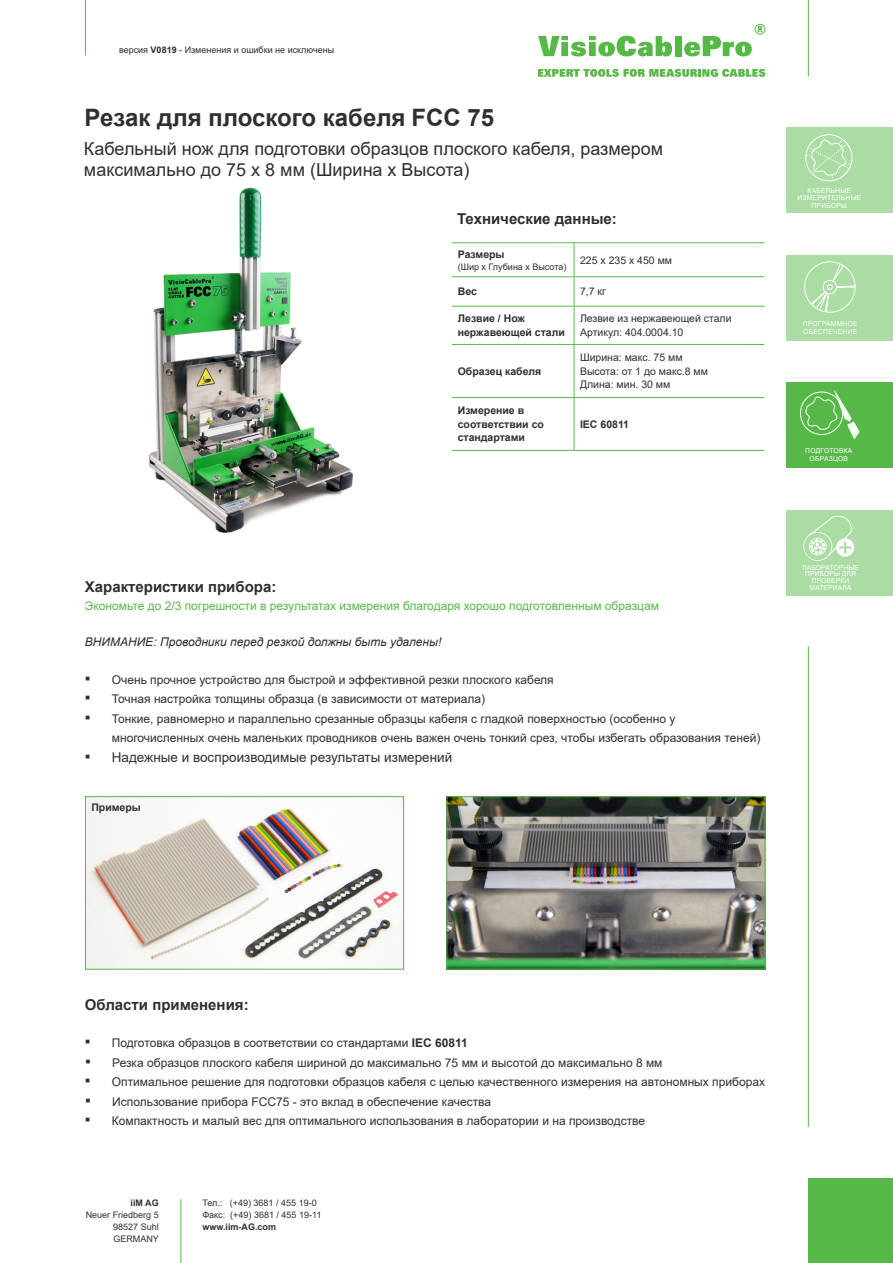
<style>
.page{position:relative;width:893px;height:1263px;background:#fff}
.page>*{position:absolute;margin:0;border:0;box-sizing:border-box;transform-origin:0 0}
.Produktüberschrift{font:700 24px "Arial";color:#2f2f32}
.t1{font:18px/21.6px "Arial";color:#2f2f32}
.Überschrift_Stichpun{font:700 15px "Arial";color:#2f2f32}
.t2{font:13.5px "Arial";color:#2f2f32}
.t3{font:12px/19.5px "Arial";color:#2f2f32}
.Überschrift_Stichpun-2{font:12px "Arial";color:#56b947}
.Überschrift_Stichpun-3{font:italic 12px "Arial";color:#2f2f32}
.t4{font:10.5px "Arial";color:#2f2f32}
.t5{font:700 10.5px/13.5px "Arial";color:#2f2f32}
.t6{font:9px/12px "Arial";color:#2f2f32}
.t7{font:700 9px "Arial";color:#2f2f32}
.t8{font:6.75px/8.1px "Arial";letter-spacing:.035em;color:#fff;text-align:center}
.t9{font:6.75px/6.8px "Arial";letter-spacing:.015em;color:#fff;text-align:center}
.s1{font-weight:700}
.s2{font-size:16.5px}
</style>
<div class="page">
<div style="left:787px;top:128px;width:106px;height:85px;background:#aadca3"></div>
<hr style="left:85px;top:0;width:1px;height:55px;background:#56b947">
<hr style="left:808px;top:0;width:1px;height:77px;background:#56b947">
<div style="left:787px;top:255px;width:106px;height:85px;background:#aadca3"></div>
<div style="left:787px;top:383px;width:106px;height:85px;background:#56b947"></div>
<div style="left:787px;top:510px;width:106px;height:85px;background:#aadca3"></div>
<svg style="left:538px;top:36px;width:134px;height:20px"></svg>
<div style="left:675px;top:36px;width:7px;height:20px;background:#56b947"></div>
<svg style="left:684px;top:24px;width:81px;height:32px"></svg>
<svg style="left:538px;top:69px;width:227px;height:8px"></svg>
<hr style="left:808px;top:646px;width:1px;height:481px;background:#56b947">
<div style="left:808px;top:1178px;width:85px;height:85px;background:#56b947"></div>
<hr style="left:181px;top:1199px;width:1px;height:64px;background:#56b947">
<svg style="left:806px;top:135px;width:45px;height:46px"></svg>
<div style="left:804px;top:261px;width:51px;height:52px;border:1px solid #fff;border-radius:50%"></div>
<svg style="left:810px;top:263px;width:45px;height:50px"></svg>
<div style="left:800px;top:392px;width:43px;height:43px;border:1px solid #fff;border-radius:50%"></div>
<svg style="left:804px;top:390px;width:56px;height:49px"></svg>
<svg style="left:803px;top:516px;width:51px;height:45px"></svg>
<hr style="left:452px;top:242px;width:122px;height:1px;background:#56b947">
<hr style="left:574px;top:242px;width:190px;height:1px;background:#56b947">
<hr style="left:574px;top:243px;width:1px;height:33px;background:#56b947">
<hr style="left:452px;top:276px;width:122px;height:1px;background:#56b947">
<hr style="left:574px;top:276px;width:190px;height:1px;background:#56b947">
<svg style="left:574px;top:277px;width:1px;height:29px"></svg>
<hr style="left:452px;top:306px;width:122px;height:1px;background:#56b947">
<hr style="left:574px;top:306px;width:190px;height:1px;background:#56b947">
<hr style="left:574px;top:307px;width:1px;height:37px;background:#56b947">
<hr style="left:452px;top:344px;width:122px;height:1px;background:#56b947">
<hr style="left:574px;top:344px;width:190px;height:1px;background:#56b947">
<hr style="left:574px;top:345px;width:1px;height:52px;background:#56b947">
<hr style="left:452px;top:397px;width:122px;height:1px;background:#56b947">
<hr style="left:574px;top:397px;width:190px;height:1px;background:#56b947">
<hr style="left:574px;top:398px;width:1px;height:52px;background:#56b947">
<hr style="left:452px;top:450px;width:122px;height:1px;background:#56b947">
<hr style="left:574px;top:450px;width:190px;height:1px;background:#56b947">
<img style="left:87px;top:798px;width:312px;height:169px">
<div style="left:85px;top:796px;width:319px;height:173px;border:1px solid #56b947"></div>
<img style="left:149px;top:187px;width:204px;height:346px">
<img style="left:448px;top:798px;width:315px;height:169px">
<div style="left:446px;top:796px;width:319px;height:173px;border:1px solid #56b947"></div>
<p class="t6" style="left:119px;top:44px;width:217px">версия <span class="s1">V0819</span> - Изменения и ошибки не исключены</p>
<p class="Produktüberschrift" style="left:84px;top:100px;width:411px">Резак для плоского кабеля FCC 75</p>
<p class="t1" style="left:84px;top:138px;width:581px">Кабельный нож для подготовки образцов плоского кабеля, размером максимально до 75 x 8 мм (Ширина x Высота)</p>
<p class="Überschrift_Stichpun" style="left:457px;top:208px;width:161px">Технические данные:</p>
<p class="t5" style="left:458px;top:248px;width:48px">Размеры</p>
<p class="t6" style="left:458px;top:261px;width:110px">(Шир x Глубина x Высота)</p>
<p class="t4" style="left:580px;top:253px;width:94px">225 x 235 x 450 мм</p>
<p class="t5" style="left:458px;top:285px;width:21px">Вес</p>
<p class="t4" style="left:580px;top:284px;width:27px">7,7 кг</p>
<p class="t5" style="left:458px;top:312px;width:109px">Лезвие / Нож нержавеющей стали</p>
<p class="t4" style="left:580px;top:311px;width:153px">Лезвие из нержавеющей стали</p>
<p class="t4" style="left:580px;top:325px;width:105px">Артикул: 404.0004.10</p>
<p class="t5" style="left:458px;top:364px;width:85px">Образец кабеля</p>
<p class="t5" style="left:458px;top:404px;width:88px">Измерение в соответствии со стандартами</p>
<p class="t4" style="left:580px;top:350px;width:104px">Ширина: макс. 75 мм</p>
<p class="t4" style="left:580px;top:364px;width:130px">Высота: от 1 до макс.8 мм</p>
<p class="t4" style="left:580px;top:377px;width:92px">Длина: мин. 30 мм</p>
<p class="t5" style="left:580px;top:417px;width:51px">IEC 60811</p>
<p class="t8" style="left:797px;top:187px;width:66px;line-height:7.5px">КАБЕЛЬНЫЕ<br>ИЗМЕРИТЕЛЬНЫЕ<br>ПРИБОРЫ</p>
<p class="t8" style="left:803px;top:319px;width:56px;text-align:left">ПРОГРАММНОЕ<br>ОБЕСПЕЧЕНИЕ</p>
<p class="t8" style="left:805px;top:447px;width:49px">ПОДГОТОВКА<br>ОБРАЗЦОВ</p>
<p class="t9" style="left:802px;top:564px;width:58px">ЛАБОРАТОРНЫЕ<br>ПРИБОРЫ ДЛЯ<br>ПРОВЕРКИ</p>
<p class="Überschrift_Stichpun" style="left:85px;top:577px;width:193px">Характеристики прибора:</p>
<p class="t9" style="left:810px;top:584px;width:43px">МАТЕРИАЛА</p>
<p class="Überschrift_Stichpun-2" style="left:85px;top:598px;width:576px">Экономьте до 2/3 погрешности в результатах измерения благодаря хорошо подготовленным образцам</p>
<p class="Überschrift_Stichpun-3" style="left:85px;top:634px;width:358px">ВНИМАНИЕ: Проводники перед резкой должны быть удалены!</p>
<p class="t3" style="left:85px;top:670px;width:470px"><span class="s2">▪</span> Очень прочное устройство для быстрой и эффективной резки плоского кабеля</p>
<p class="t3" style="left:85px;top:689px;width:402px"><span class="s2">▪</span> Точная настройка толщины образца (в зависимости от материала)</p>
<p class="t3" style="left:112px;top:709px;width:650px;text-indent:-27px"><span class="s2">▪</span> Тонкие, равномерно и параллельно срезанные образцы кабеля с гладкой поверхностью (особенно у многочисленных очень маленьких проводников очень важен очень тонкий срез, чтобы избегать образования теней)</p>
<p class="t2" style="left:85px;top:748px;width:369px"><span class="s2">▪</span> Надежные и воспроизводимые результаты измерений</p>
<p class="t5" style="left:91px;top:801px;width:51px">Примеры</p>
<p class="Überschrift_Stichpun" style="left:85px;top:994px;width:165px">Области применения:</p>
<p class="t3" style="left:85px;top:1033px;width:385px"><span class="s2">▪</span> Подготовка образцов в соответствии со стандартами <span class="s1">IEC 60811</span></p>
<p class="t3" style="left:85px;top:1053px;width:579px"><span class="s2">▪</span> Резка образцов плоского кабеля шириной до максимально 75 мм и высотой до максимально 8 мм</p>
<p class="t3" style="left:85px;top:1072px;width:682px"><span class="s2">▪</span> Оптимальное решение для подготовки образцов кабеля с целью качественного измерения на автономных приборах</p>
<p class="t3" style="left:85px;top:1092px;width:408px"><span class="s2">▪</span> Использование прибора FCC75 - это вклад в обеспечение качества</p>
<p class="t3" style="left:85px;top:1111px;width:562px"><span class="s2">▪</span> Компактность и малый вес для оптимального использования в лаборатории и на производстве</p>
<p class="t7" style="left:131px;top:1196px;width:30px">iiM AG</p>
<p class="t6" style="left:113px;top:1208px;width:47px;text-align:justify;text-indent:-27px">Neuer Friedberg 5<br>98527 Suhl GERMANY</p>
<p class="t6" style="left:202px;top:1197px;width:121px">Тел.: (+49) 3681 / 455 19-0<br>Факс: (+49) 3681 / 455 19-11</p>
<p class="t7" style="left:202px;top:1221px;width:75px">www.iim-AG.com</p>
</div>
